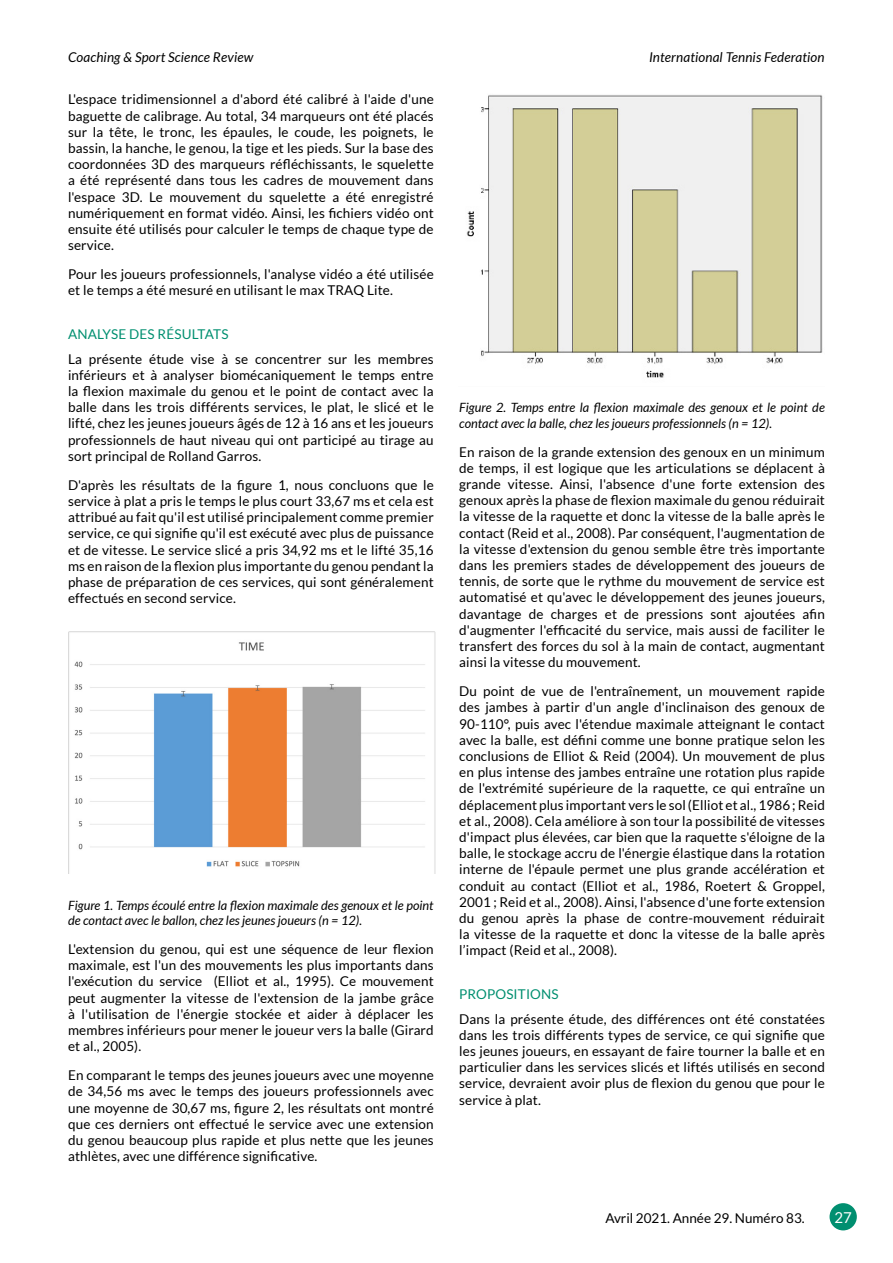
<style>
.page{position:relative;width:893px;height:1263px;background:#fff}
.page>*{position:absolute;margin:0;border:0;box-sizing:border-box;transform-origin:0 0}
.t1{font:15px "Lato";color:#fff}
.t2{font:13.5px/16.2px "Lato";letter-spacing:.01em;color:#000;text-align:justify}
.t3{font:italic 13.5px "Lato";letter-spacing:.01em;color:#000}
.t4{font:13.5px "Lato";letter-spacing:.01em;color:#008f70}
.t5{font:italic 12.75px/15.3px "Lato";color:#000}
</style>
<div class="page">
<div style="left:829px;top:1203px;width:28px;height:27px;background:#008f70;border-radius:50%"></div>
<img style="left:68px;top:631px;width:368px;height:243px">
<img style="left:466px;top:95px;width:357px;height:283px">
<p class="t3" style="left:68px;top:50px;width:187px">Coaching &amp; Sport Science Review</p>
<p class="t3" style="left:649px;top:50px;width:177px">International Tennis Federation</p>
<p class="t2" style="left:68px;top:91px;width:367px">L'espace tridimensionnel a d'abord été calibré à l'aide d'une baguette de calibrage. Au total, 34 marqueurs ont été placés sur la tête, le tronc, les épaules, le coude, les poignets, le bassin, la hanche, le genou, la tige et les pieds. Sur la base des coordonnées 3D des marqueurs réfléchissants, le squelette a été représenté dans tous les cadres de mouvement dans l'espace 3D. Le mouvement du squelette a été enregistré numériquement en format vidéo. Ainsi, les fichiers vidéo ont ensuite été utilisés pour calculer le temps de chaque type de service.</p>
<p class="t2" style="left:68px;top:266px;width:367px">Pour les joueurs professionnels, l'analyse vidéo a été utilisée et le temps a été mesuré en utilisant le max TRAQ Lite.</p>
<p class="t4" style="left:68px;top:326px;width:162px">ANALYSE DES RÉSULTATS</p>
<p class="t2" style="left:68px;top:351px;width:367px">La présente étude vise à se concentrer sur les membres inférieurs et à analyser biomécaniquement le temps entre la flexion maximale du genou et le point de contact avec la balle dans les trois différents services, le plat, le slicé et le lifté, chez les jeunes joueurs âgés de 12 à 16 ans et les joueurs professionnels de haut niveau qui ont participé au tirage au sort principal de Rolland Garros.</p>
<p class="t2" style="left:68px;top:477px;width:367px">D'après les résultats de la figure 1, nous concluons que le service à plat a pris le temps le plus court 33,67 ms et cela est attribué au fait qu'il est utilisé principalement comme premier service, ce qui signifie qu'il est exécuté avec plus de puissance et de vitesse. Le service slicé a pris 34,92 ms et le lifté 35,16 ms en raison de la flexion plus importante du genou pendant la phase de préparation de ces services, qui sont généralement effectués en second service.</p>
<p class="t5" style="left:459px;top:400px;width:367px">Figure 2. Temps entre la flexion maximale des genoux et le point de contact avec la balle, chez les joueurs professionnels (n = 12).</p>
<p class="t2" style="left:459px;top:443px;width:367px">En raison de la grande extension des genoux en un minimum de temps, il est logique que les articulations se déplacent à grande vitesse. Ainsi, l'absence d'une forte extension des genoux après la phase de flexion maximale du genou réduirait la vitesse de la raquette et donc la vitesse de la balle après le contact (Reid et al., 2008). Par conséquent, l'augmentation de la vitesse d'extension du genou semble être très importante dans les premiers stades de développement des joueurs de tennis, de sorte que le rythme du mouvement de service est automatisé et qu'avec le développement des jeunes joueurs, davantage de charges et de pressions sont ajoutées afin d'augmenter l'efficacité du service, mais aussi de faciliter le transfert des forces du sol à la main de contact, augmentant ainsi la vitesse du mouvement.</p>
<p class="t2" style="left:459px;top:683px;width:367px">Du point de vue de l'entraînement, un mouvement rapide des jambes à partir d'un angle d'inclinaison des genoux de 90-110°, puis avec l'étendue maximale atteignant le contact avec la balle, est défini comme une bonne pratique selon les conclusions de Elliot &amp; Reid (2004). Un mouvement de plus en plus intense des jambes entraîne une rotation plus rapide de l'extrémité supérieure de la raquette, ce qui entraîne un déplacement plus important vers le sol (Elliot et al., 1986 ; Reid et al., 2008). Cela améliore à son tour la possibilité de vitesses d'impact plus élevées, car bien que la raquette s'éloigne de la balle, le stockage accru de l'énergie élastique dans la rotation interne de l'épaule permet une plus grande accélération et conduit au contact (Elliot et al., 1986, Roetert &amp; Groppel, 2001 ; Reid et al., 2008). Ainsi, l'absence d'une forte extension du genou après la phase de contre-mouvement réduirait la vitesse de la raquette et donc la vitesse de la balle après l’impact (Reid et al., 2008).</p>
<p class="t4" style="left:459px;top:986px;width:101px">PROPOSITIONS</p>
<p class="t2" style="left:459px;top:1010px;width:367px">Dans la présente étude, des différences ont été constatées dans les trois différents types de service, ce qui signifie que les jeunes joueurs, en essayant de faire tourner la balle et en particulier dans les services slicés et liftés utilisés en second service, devraient avoir plus de flexion du genou que pour le service à plat.</p>
<p class="t5" style="left:68px;top:898px;width:367px">Figure 1. Temps écoulé entre la flexion maximale des genoux et le point de contact avec le ballon, chez les jeunes joueurs (n = 12).</p>
<p class="t2" style="left:68px;top:941px;width:367px">L'extension du genou, qui est une séquence de leur flexion maximale, est l'un des mouvements les plus importants dans l'exécution du service (Elliot et al., 1995). Ce mouvement peut augmenter la vitesse de l'extension de la jambe grâce à l'utilisation de l'énergie stockée et aider à déplacer les membres inférieurs pour mener le joueur vers la balle (Girard et al., 2005).</p>
<p class="t2" style="left:68px;top:1067px;width:367px">En comparant le temps des jeunes joueurs avec une moyenne de 34,56 ms avec le temps des joueurs professionnels avec une moyenne de 30,67 ms, figure 2, les résultats ont montré que ces derniers ont effectué le service avec une extension du genou beaucoup plus rapide et plus nette que les jeunes athlètes, avec une différence significative.</p>
<p class="t2" style="left:605px;top:1209px;width:201px">Avril 2021. Année 29. Numéro 83.</p>
<p class="t1" style="left:834px;top:1209px;width:19px">27</p>
</div>
